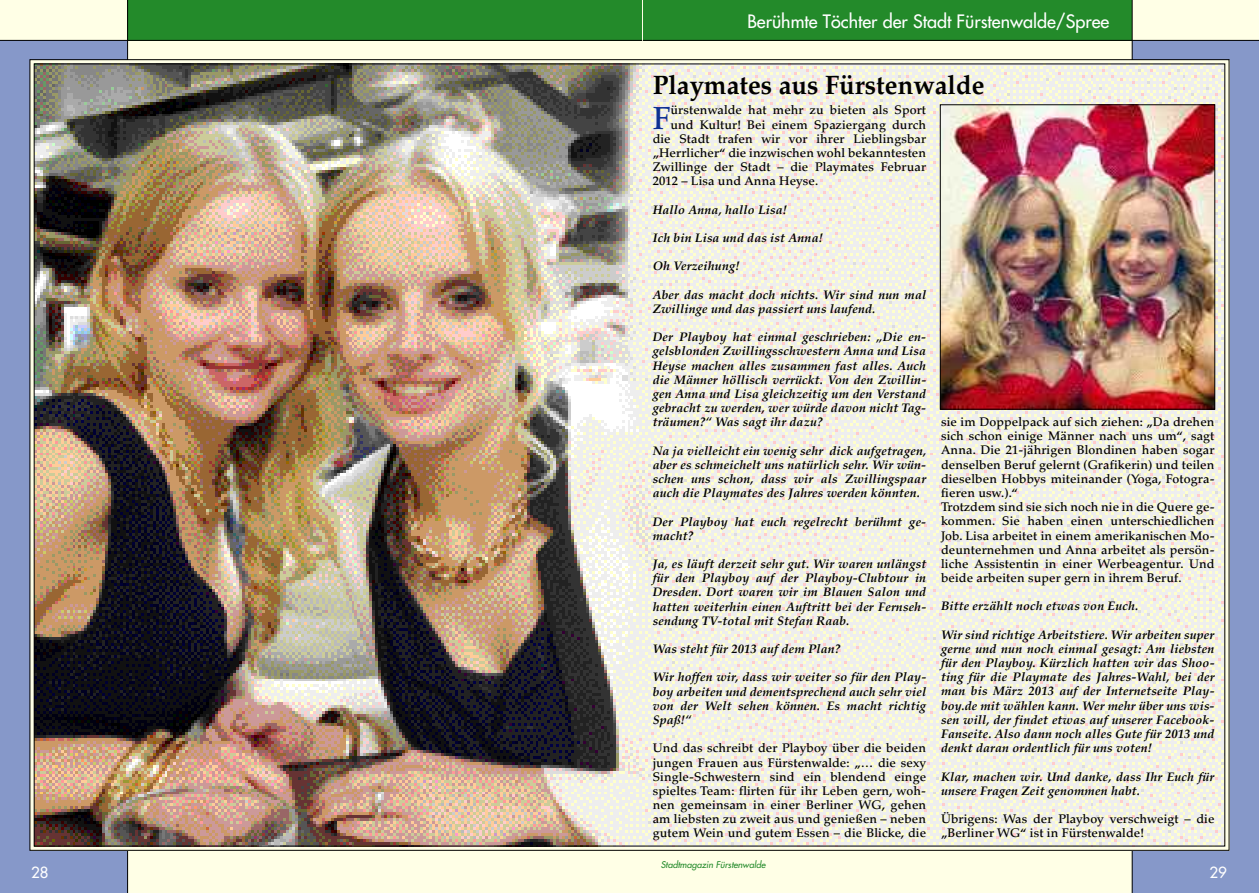
<style>
.page{position:relative;width:1259px;height:893px;background:#fff}
.page>*{position:absolute;margin:0;border:0;box-sizing:border-box;transform-origin:0 0}
.t1{font:500 31.8px "Palatino";color:#0e3192}
.t2{font:700 26.7px "Palatino";color:#000;scale:.96 1}
.t3{font:18px "Futura";color:#fff}
.t4{font:15px "Futura";color:#fff}
.t5{font:italic 700 12.45px/14.1px "Palatino";letter-spacing:.01em;color:#000;text-align:justify}
.t6{font:500 12.45px/14.1px "Palatino";letter-spacing:.01em;color:#000}
.t7{font:italic 9px "Futura";color:#238a2a}
</style>
<div class="page">
<div style="left:617px;top:0;width:642px;height:893px;background:#ffffe6"></div>
<div style="left:617px;top:0;width:515px;height:40px;background:#238a2a"></div>
<svg style="left:1132px;top:40px;width:127px;height:853px;background:#9ba9cc"></svg>
<hr style="left:1132px;top:0;width:1px;height:893px;background:#000">
<hr style="left:617px;top:40px;width:642px;height:1px;background:#000">
<div style="left:0;top:0;width:642px;height:893px;background:#ffffe6"></div>
<div style="left:128px;top:0;width:514px;height:40px;background:#238a2a"></div>
<svg style="left:0;top:40px;width:128px;height:853px;background:#7786b0"></svg>
<hr style="left:127px;top:0;width:1px;height:893px;background:#000">
<hr style="left:0;top:40px;width:642px;height:1px;background:#000">
<img style="left:36px;top:66px;width:1187px;height:778px">
<img style="left:942px;top:106px;width:271px;height:301px">
<div style="left:940px;top:104px;width:275px;height:305px;border:1px solid #000"></div>
<p class="t4" style="left:31px;top:866px;width:19px">28</p>
<h3 class="t3" style="left:747px;top:14px;width:363px">Berühmte Töchter der Stadt Fürstenwalde/Spree</h3>
<h2 class="t2" style="left:653px;top:74px;width:347px">Playmates aus Fürstenwalde</h2>
<h1 class="t1" style="left:653px;top:105px;width:19px">F</h1>
<p class="t6" style="left:670px;top:104px;width:257px">ürstenwalde hat mehr zu bieten als Sport</p>
<p class="t6" style="left:670px;top:119px;width:257px">und Kultur! Bei einem Spaziergang durch</p>
<p class="t6" style="left:653px;top:133px;width:275px">die Stadt trafen wir vor ihrer Lieblingsbar</p>
<p class="t6" style="left:653px;top:147px;width:275px">„Herrlicher“ die inzwischen wohl bekanntesten</p>
<p class="t6" style="left:653px;top:161px;width:275px">Zwillinge der Stadt – die Playmates Februar</p>
<p class="t6" style="left:653px;top:175px;width:167px">2012 – Lisa und Anna Heyse.</p>
<p class="t5" style="left:653px;top:204px;width:136px">Hallo Anna, hallo Lisa!</p>
<p class="t5" style="left:653px;top:232px;width:172px">Ich bin Lisa und das ist Anna!</p>
<p class="t5" style="left:653px;top:260px;width:88px">Oh Verzeihung!</p>
<p class="t5" style="left:653px;top:289px;width:275px">Aber das macht doch nichts. Wir sind nun mal<br>Zwillinge und das passiert uns laufend.</p>
<p class="t5" style="left:653px;top:331px;width:275px">Der Playboy hat einmal geschrieben: „Die en&shy;gelsblonden Zwillingsschwestern Anna und Lisa Heyse machen alles zusammen fast alles. Auch die Männer höllisch verrückt. Von den Zwillin&shy;gen Anna und Lisa gleichzeitig um den Verstand gebracht zu werden, wer würde davon nicht Tag&shy;träumen?“ Was sagt ihr dazu?</p>
<p class="t5" style="left:653px;top:445px;width:275px">Na ja vielleicht ein wenig sehr dick aufgetragen, aber es schmeichelt uns natürlich sehr. Wir wün&shy;schen uns schon, dass wir als Zwillingspaar auch die Playmates des Jahres werden könnten.</p>
<p class="t5" style="left:653px;top:516px;width:275px">Der Playboy hat euch regelrecht berühmt ge&shy;macht?</p>
<p class="t5" style="left:653px;top:558px;width:275px">Ja, es läuft derzeit sehr gut. Wir waren unlängst für den Playboy auf der Playboy-Clubtour in Dresden. Dort waren wir im Blauen Salon und hatten weiterhin einen Auftritt bei der Fernseh&shy;sendung TV-total mit Stefan Raab.</p>
<p class="t5" style="left:653px;top:643px;width:189px">Was steht für 2013 auf dem Plan?</p>
<p class="t5" style="left:653px;top:672px;width:275px">Wir hoffen wir, dass wir weiter so für den Play&shy;boy arbeiten und dementsprechend auch sehr viel von der Welt sehen können. Es macht richtig Spaß!“</p>
<p class="t6" style="left:653px;top:742px;width:275px;text-align:justify">Und das schreibt der Playboy über die beiden jungen Frauen aus Fürstenwalde: „… die sexy Single-Schwestern sind ein blendend einge spieltes Team: flirten für ihr Leben gern, woh&shy;nen gemeinsam in einer Berliner WG, gehen am liebsten zu zweit aus und genießen – neben gutem Wein und gutem Essen – die Blicke, die</p>
<p class="t7" style="left:661px;top:860px;width:106px">Stadtmagazin Fürstenwalde</p>
<p class="t6" style="left:941px;top:416px;width:275px">sie im Doppelpack auf sich ziehen: „Da drehen sich schon einige Männer nach uns um“, sagt Anna. Die 21-jährigen Blondinen haben sogar denselben Beruf gelernt (Grafikerin) und teilen dieselben Hobbys miteinander (Yoga, Fotogra&shy;fieren usw.).“<br>Trotzdem sind sie sich noch nie in die Quere ge&shy;kommen. Sie haben einen unterschiedlichen Job. Lisa arbeitet in einem amerikanischen Mo&shy;deunternehmen und Anna arbeitet als persön&shy;liche Assistentin in einer Werbeagentur. Und beide arbeiten super gern in ihrem Beruf.</p>
<p class="t5" style="left:941px;top:600px;width:199px">Bitte erzählt noch etwas von Euch.</p>
<p class="t5" style="left:941px;top:629px;width:275px">Wir sind richtige Arbeitstiere. Wir arbeiten super gerne und nun noch einmal gesagt: Am liebsten für den Playboy. Kürzlich hatten wir das Shoo&shy;ting für die Playmate des Jahres-Wahl, bei der man bis März 2013 auf der Internetseite Play&shy;boy.de mit wählen kann. Wer mehr über uns wis&shy;sen will, der findet etwas auf unserer Facebook-Fanseite. Also dann noch alles Gute für 2013 und denkt daran ordentlich für uns voten!</p>
<p class="t5" style="left:941px;top:771px;width:275px">Klar, machen wir. Und danke, dass Ihr Euch für unsere Fragen Zeit genommen habt.</p>
<p class="t6" style="left:941px;top:813px;width:275px">Übrigens: Was der Playboy verschweigt – die „Berliner WG“ ist in Fürstenwalde!</p>
<p class="t4" style="left:1209px;top:866px;width:19px">29</p>
</div>
